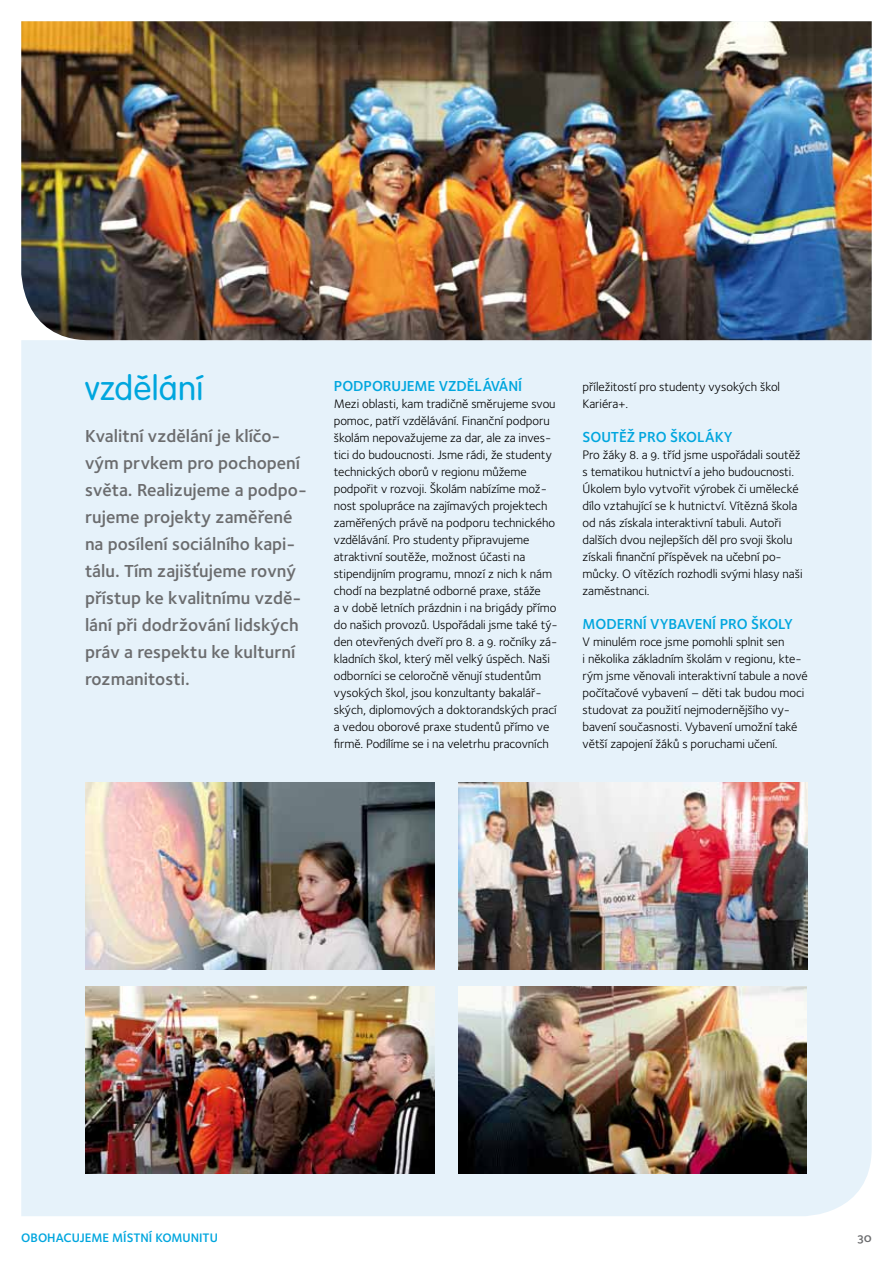
<style>
.page{position:relative;width:893px;height:1263px;background:#fff}
.page>*{position:absolute;margin:0;border:0;box-sizing:border-box;transform-origin:0 0}
.t1{font:300 36px "VAG Rundschrift DOT";letter-spacing:.01em;color:#00a6de}
.t2{font:18px/27px "Foundry Sterling Demi CE";color:#6b6c6e}
.t3{font:15px "Foundry Sterling Demi CE";letter-spacing:-.005em;color:#00a6de}
.t4{font:12.75px/17px "Foundry Sterling Book OSFCE";letter-spacing:-.005em;color:#000}
.t5{font:12.75px "Foundry Sterling Demi Expert CE";color:#00a6de}
.t6{font:12.75px "Foundry Sterling Demi Expert CE";color:#6b6c6e}
</style>
<div class="page">
<div style="left:21px;top:340px;width:851px;height:876px;background:#e6f2fa"></div>
<img style="left:21px;top:21px;width:851px;height:319px">
<img style="left:85px;top:782px;width:350px;height:187px">
<img style="left:85px;top:986px;width:350px;height:188px">
<img style="left:458px;top:782px;width:350px;height:187px">
<img style="left:458px;top:986px;width:349px;height:188px">
<h1 class="t1" style="left:85px;top:369px;width:120px">vzdělání</h1>
<p class="t2" style="left:85px;top:423px;width:223px">Kvalitní vzdělání je klíčo&shy;vým prvkem pro pochopení světa. Realizujeme a podpo&shy;rujeme projekty zaměřené na posílení sociálního kapi&shy;tálu. Tím zajišťujeme rovný přístup ke kvalitnímu vzdě&shy;lání při dodržování lidských práv a respektu ke kulturní rozmanitosti.</p>
<p class="t3" style="left:334px;top:377px;width:189px">Podporuj eme vzdělávání</p>
<p class="t4" style="left:334px;top:396px;width:225px">Mezi oblasti, kam tradičně směrujeme svou pomoc, patří vzdělávání. Finanční podporu školám nepovažujeme za dar, ale za inves&shy;tici do budoucnosti. Jsme rádi, že studenty technických oborů v regionu můžeme podpořit v rozvoji. Školám nabízíme mož&shy;nost spolupráce na zajímavých projektech zaměřených právě na podporu technického vzdělávání. Pro studenty připravujeme atraktivní soutěže, možnost účasti na stipendijním programu, mnozí z nich k nám chodí na bezplatné odborné praxe, stáže<br>a v době letních prázdnin i na brigády přímo do našich provozů. Uspořádali jsme také tý&shy;den otevřených dveří pro 8. a 9. ročníky zá&shy;kladních škol, který měl velký úspěch. Naši odborníci se celoročně věnují studentům vysokých škol, jsou konzultanty bakalář&shy;ských, diplomových a doktorandských prací a vedou oborové praxe studentů přímo ve firmě. Podílíme se i na veletrhu pracovních</p>
<p class="t4" style="left:583px;top:379px;width:199px">příležitostí pro studenty vysokých škol<br>Kariéra+.</p>
<p class="t3" style="left:583px;top:428px;width:152px">Soutěž pro školáky</p>
<p class="t4" style="left:583px;top:447px;width:221px">Pro žáky 8. a 9. tříd jsme uspořádali soutěž s tematikou hutnictví a jeho budoucnosti.<br>Úkolem bylo vytvořit výrobek či umělecké dílo vztahující se k hutnictví. Vítězná škola od nás získala interaktivní tabuli. Autoři dalších dvou nejlepších děl pro svoji školu získali finanční příspěvek na učební po&shy;můcky. O vítězích rozhodli svými hlasy naši zaměstnanci.</p>
<p class="t3" style="left:583px;top:615px;width:212px">Moderní vybavení pro školy</p>
<p class="t4" style="left:583px;top:634px;width:227px">V minulém roce jsme pomohli splnit sen<br>i několika základním školám v regionu, kte&shy;rým jsme věnovali interaktivní tabule a nové počítačové vybavení – děti tak budou moci studovat za použití nejmodernějšího vy&shy;bavení současnosti. Vybavení umožní také větší zapojení žáků s poruchami učení.</p>
<p class="t5" style="left:21px;top:1230px;width:198px">OBOHACUJEME MÍSTNÍ KOMUNITU</p>
<p class="t6" style="left:858px;top:1230px;width:15px">30</p>
</div>
